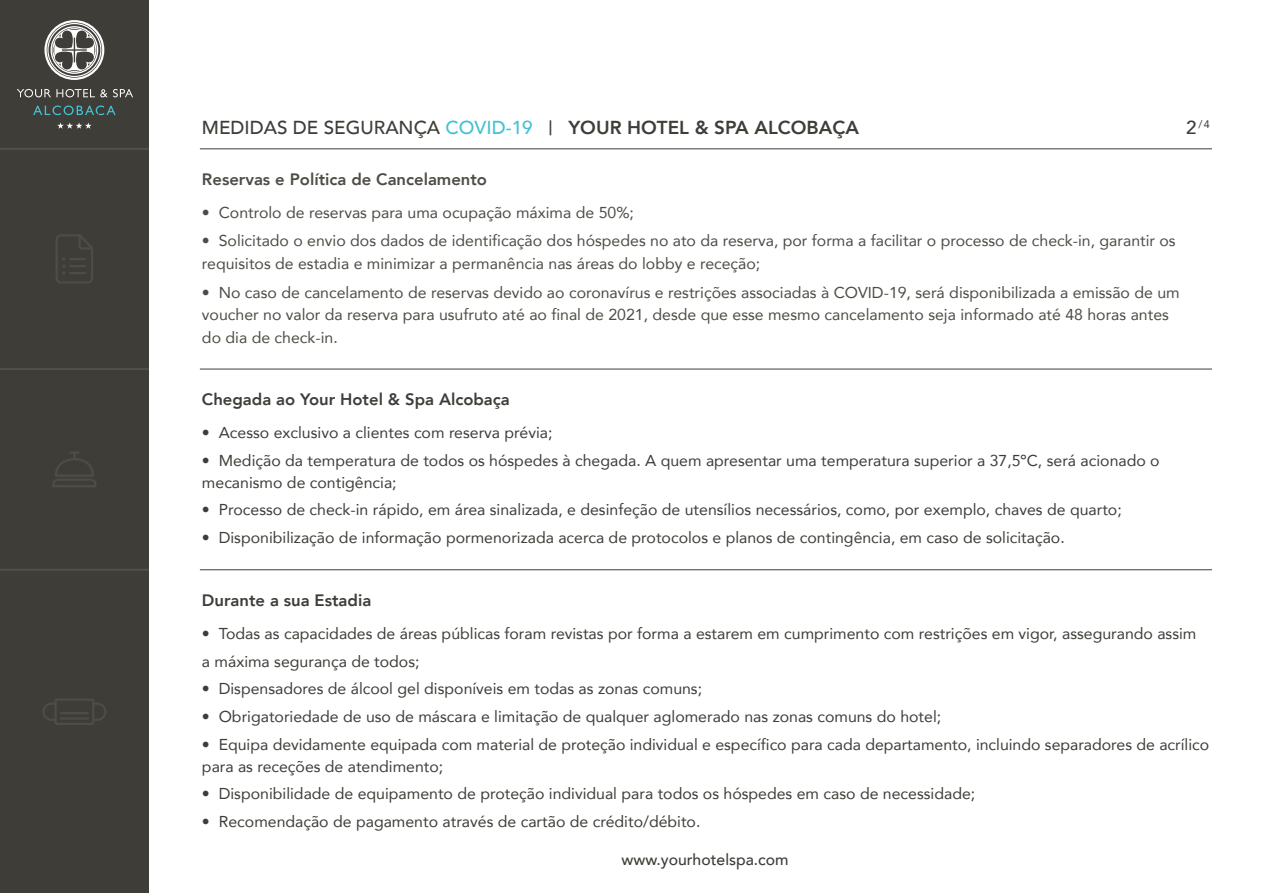
<style>
.page{position:relative;width:1263px;height:893px;background:#fff}
.page>*{position:absolute;margin:0;border:0;box-sizing:border-box;transform-origin:0 0}
.t1{font:800 18.75px "Avenir";color:#3f3d38}
.t2{font:800 16.5px "Avenir";color:#3f3d38}
.t3{font:800 16.5px "Avenir";color:#4e4c45}
.t4{font:15.75px/21.8px "Avenir";color:#3f3d38}
.t5{font:15.75px/22.5px "Avenir";color:#4e4c45}
.t6{font:500 15.75px "Avenir";color:#3f3d38}
.t7{font:10.95px "Avenir";color:#3f3d38}
.s1{font-weight:500}
.s2{font-weight:500;color:#44c2d3}
.s3{font-weight:500;font-size:19.5px}
.s4{font-weight:500;font-size:18.75px}
</style>
<div class="page">
<div style="left:0;top:0;width:149px;height:893px;background:#3f3d38"></div>
<svg style="left:44px;top:20px;width:60px;height:60px"></svg>
<svg style="left:17px;top:89px;width:116px;height:8px"></svg>
<svg style="left:33px;top:106px;width:83px;height:9px"></svg>
<svg style="left:57px;top:122px;width:35px;height:7px"></svg>
<hr style="left:200px;top:148px;width:1012px;height:1px;background:#3f3d38">
<hr style="left:200px;top:369px;width:1012px;height:1px;background:#3f3d38">
<hr style="left:200px;top:569px;width:1012px;height:1px;background:#3f3d38">
<hr style="left:0;top:569px;width:149px;height:2px;background:#53514a">
<hr style="left:0;top:368px;width:149px;height:2px;background:#53514a">
<hr style="left:0;top:148px;width:149px;height:2px;background:#53514a">
<svg style="left:56px;top:234px;width:37px;height:49px"></svg>
<svg style="left:43px;top:699px;width:63px;height:26px"></svg>
<hr style="left:60px;top:717px;width:29px;height:3px;background:#4e4c45">
<hr style="left:60px;top:712px;width:29px;height:2px;background:#4e4c45">
<svg style="left:52px;top:452px;width:44px;height:35px"></svg>
<p class="t1" style="left:202px;top:113px;width:658px"><span class="s1">MEDIDAS DE SEGURANÇA</span> <span class="s2">COVID-19</span> <span class="s3">|</span> YOUR HOTEL &amp; SPA ALCOBAÇA</p>
<p class="t7" style="left:1186px;top:115px;width:25px"><span class="s4">2</span>/4</p>
<p class="t3" style="left:202px;top:166px;width:287px">Reservas e Política de Cancelamento</p>
<p class="t5" style="left:202px;top:201px;width:433px">• Controlo de reservas para uma ocupação máxima de 50%;</p>
<p class="t5" style="left:202px;top:229px;width:975px">• Solicitado o envio dos dados de identificação dos hóspedes no ato da reserva, por forma a facilitar o processo de check-in, garantir os requisitos de estadia e minimizar a permanência nas áreas do lobby e receção;</p>
<p class="t5" style="left:202px;top:280px;width:979px">• No caso de cancelamento de reservas devido ao coronavírus e restrições associadas à COVID-19, será disponibilizada a emissão de um voucher no valor da reserva para usufruto até ao final de 2021, desde que esse mesmo cancelamento seja informado até 48 horas antes do dia de check-in.</p>
<p class="t2" style="left:202px;top:387px;width:309px">Chegada ao Your Hotel &amp; Spa Alcobaça</p>
<p class="t4" style="left:202px;top:421px;width:352px">• Acesso exclusivo a clientes com reserva prévia;</p>
<p class="t4" style="left:202px;top:449px;width:959px">• Medição da temperatura de todos os hóspedes à chegada. A quem apresentar uma temperatura superior a 37,5ºC, será acionado o mecanismo de contigência;</p>
<p class="t4" style="left:202px;top:499px;width:921px">• Processo de check-in rápido, em área sinalizada, e desinfeção de utensílios necessários, como, por exemplo, chaves de quarto;</p>
<p class="t4" style="left:202px;top:526px;width:864px">• Disponibilização de informação pormenorizada acerca de protocolos e planos de contingência, em caso de solicitação.</p>
<p class="t2" style="left:202px;top:587px;width:171px">Durante a sua Estadia</p>
<p class="t4" style="left:202px;top:619px;width:996px;line-height:27.8px">• Todas as capacidades de áreas públicas foram revistas por forma a estarem em cumprimento com restrições em vigor, assegurando assim a máxima segurança de todos;</p>
<p class="t4" style="left:202px;top:678px;width:502px">• Dispensadores de álcool gel disponíveis em todas as zonas comuns;</p>
<p class="t4" style="left:202px;top:705px;width:741px">• Obrigatoriedade de uso de máscara e limitação de qualquer aglomerado nas zonas comuns do hotel;</p>
<p class="t4" style="left:202px;top:733px;width:1009px">• Equipa devidamente equipada com material de proteção individual e específico para cada departamento, incluindo separadores de acrílico para as receções de atendimento;</p>
<p class="t4" style="left:202px;top:783px;width:775px">• Disponibilidade de equipamento de proteção individual para todos os hóspedes em caso de necessidade;</p>
<p class="t4" style="left:202px;top:810px;width:500px">• Recomendação de pagamento através de cartão de crédito/débito.</p>
<p class="t6" style="left:621px;top:846px;width:169px">www.yourhotelspa.com</p>
</div>
